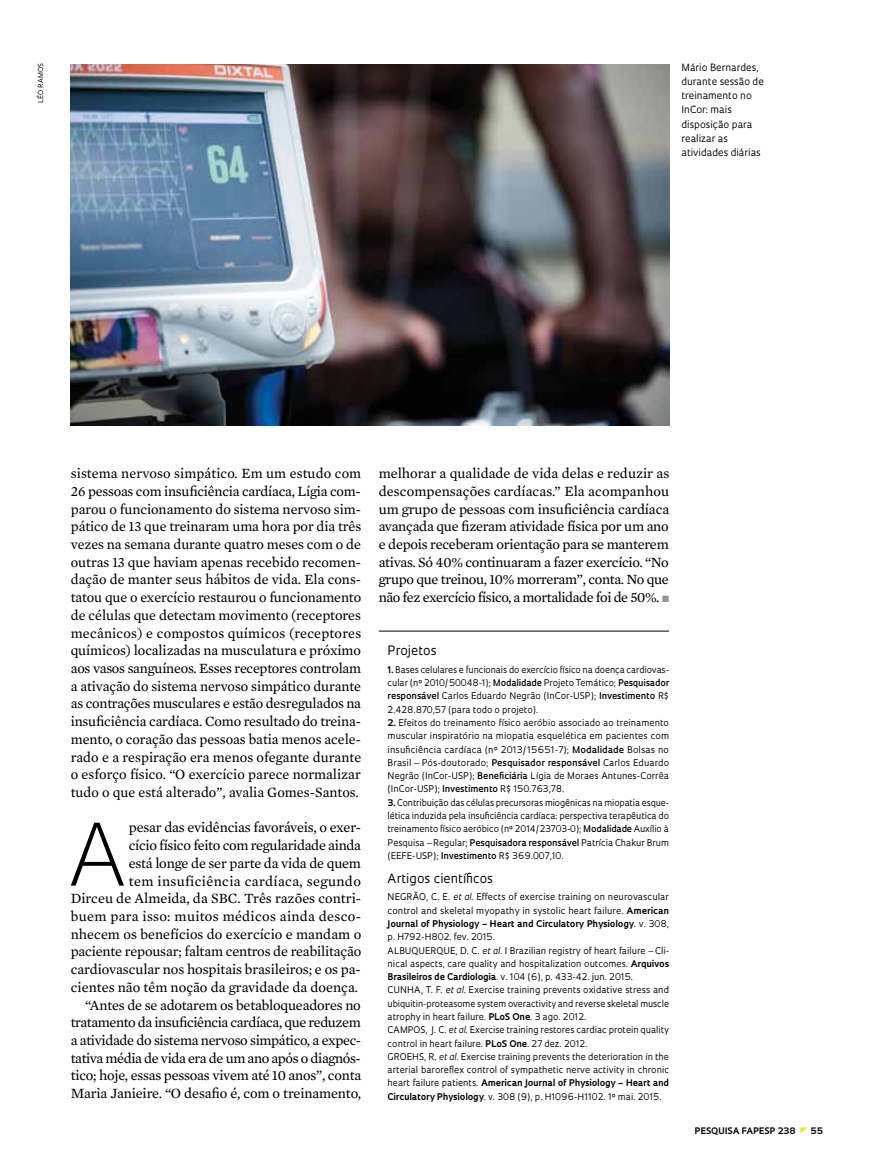
<style>
.page{position:relative;width:885px;height:1169px;background:#fff}
.page>*{position:absolute;margin:0;border:0;box-sizing:border-box;transform-origin:0 0}
.t1{font:300 83.55px "Oculum";color:#000}
.t2{font:14.4px/17.7px "Mercury Text G2";letter-spacing:-.015em;color:#000;text-align:justify}
.t3{font:12.6px "Oculum";color:#000}
.t4{font:9.75px/14.1px "Oculum";color:#000}
.t5{font:9px/13.2px "Oculum";color:#000;text-align:justify}
.t6{font:700 8.7px "Oculum";letter-spacing:.01em;color:#000}
.t7{font:6.75px "Oculum";color:#000}
.s1{color:#939598}
.s2{font-weight:700}
.s3{font-weight:600}
.s4{font-style:italic}
</style>
<div class="page">
<hr style="left:379px;top:631px;width:290px;height:1px;background:#000">
<img style="left:71px;top:64px;width:598px;height:361px">
<p class="t7" style="left:36px;top:103px;width:42px;rotate:-90deg">Léo Ramos</p>
<p class="t4" style="left:681px;top:60px;width:84px">Mário Bernardes, durante sessão de treinamento no<br>InCor: mais disposição para realizar as atividades diárias</p>
<p class="t2" style="left:71px;top:464px;width:292px">sistema nervoso simpático. Em um estudo com 26 pessoas com insuficiência cardíaca, Lígia com&shy;parou o funcionamento do sistema nervoso sim&shy;pático de 13 que treinaram uma hora por dia três vezes na semana durante quatro meses com o de outras 13 que haviam apenas recebido recomen&shy;dação de manter seus hábitos de vida. Ela cons&shy;tatou que o exercício restaurou o funcionamento de células que detectam movimento (receptores mecânicos) e compostos químicos (receptores químicos) localizadas na musculatura e próximo aos vasos sanguíneos. Esses receptores controlam a ativação do sistema nervoso simpático durante as contrações musculares e estão desregulados na insuficiência cardíaca. Como resultado do treina&shy;mento, o coração das pessoas batia menos acele&shy;rado e a respiração era menos ofegante durante o esforço físico. “O exercício parece normalizar tudo o que está alterado”, avalia Gomes-Santos.</p>
<h1 class="t1" style="left:69px;top:797px;width:61px">A</h1>
<p class="t2" style="left:71px;top:818px;width:292px;text-align:right">pesar das evidências favoráveis, o exer-<br>cício físico feito com regularidade ainda<br>está longe de ser parte da vida de quem<br>tem insuficiência cardíaca, segundo<br>Dirceu de Almeida, da SBC. Três razões contri&shy;buem para isso: muitos médicos ainda desco&shy;nhecem os benefícios do exercício e mandam o paciente repousar; faltam centros de reabilitação cardiovascular nos hospitais brasileiros; e os pa&shy;cientes não têm noção da gravidade da doença. “Antes de se adotarem os betabloqueadores no tratamento da insuficiência cardíaca, que reduzem a atividade do sistema nervoso simpático, a expec&shy;tativa média de vida era de um ano após o diagnós&shy;tico; hoje, essas pessoas vivem até 10 anos”, conta Maria Janieire. “O desafio é, com o treinamento,</p>
<p class="t2" style="left:379px;top:464px;width:292px">melhorar a qualidade de vida delas e reduzir as descompensações cardíacas.” Ela acompanhou um grupo de pessoas com insuficiência cardíaca avançada que fizeram atividade física por um ano e depois receberam orientação para se manterem ativas. Só 40% continuaram a fazer exercício. “No grupo que treinou, 10% morreram”, conta. No que não fez exercício físico, a mortalidade foi de 50%. <span class="s1">■</span></p>
<p class="t3" style="left:388px;top:642px;width:50px">Projetos</p>
<p class="t5" style="left:388px;top:662px;width:283px"><span class="s2">1.</span> Bases celulares e funcionais do exercício físico na doença cardiovas&shy;cular (nº 2010/50048-1); <span class="s3">Modalidade</span> Projeto Temático; <span class="s3">Pesquisador responsável</span> Carlos Eduardo Negrão (InCor-USP); <span class="s3">I nvestimento</span> R$ 2.428.870,57 (para todo o projeto).</p>
<p class="t5" style="left:388px;top:715px;width:283px"><span class="s2">2.</span> Efeitos do treinamento físico aeróbio associado ao treinamento muscular inspiratório na miopatia esquelética em pacientes com insuficiência cardíaca (nº 2013/15651-7); <span class="s3">Modalidade</span> Bolsas no Brasil – Pós-doutorado; <span class="s3">Pesquisador responsável</span> Carlos Eduardo Negrão (InCor-USP); <span class="s3">Beneficiária</span> Lígia de Moraes Antunes-Corrêa (InCor-USP); <span class="s3">Investimento</span> R$ 150.763,78.</p>
<p class="t5" style="left:388px;top:795px;width:283px"><span class="s2">3.</span> Contribuição das células precursoras miogênicas na miopatia esque&shy;lética induzida pela insuficiência cardíaca: perspectiva terapêutica do treinamento físico aeróbico (nº 2014/23703-0); <span class="s3">Modalidade</span> Auxílio à Pesquisa – Regular; <span class="s3">Pesquisadora responsável</span> Patrícia Chakur Brum (EEFE-USP); <span class="s3">Investimento</span> R$ 369.007,10.</p>
<p class="t3" style="left:388px;top:870px;width:107px">Artigos científicos</p>
<p class="t5" style="left:388px;top:890px;width:283px;text-align:left">NEGRÃO, C. E. <span class="s4">et al</span>. Effects of exercise training on neurovascular control and skeletal myopathy in systolic heart failure. <span class="s2">American Journal of Physiology – H eart and Circulatory Physiology</span>. v. 308, p. H792-H802. fev. 2015.<br>ALBUQU</p>
<p class="t5" style="left:388px;top:943px;width:283px;text-align:left;text-indent:63px">E, D. C. <span class="s4">et al</span>. I Brazilian registry of heart failure – Cli&shy;nical aspects, care quality and hospitalization outcomes. <span class="s2">Arquivos Brasileiros de Cardiologia</span>. v. 104 (6), p. 433-42. jun. 2015.<br>CU NHA, T. F. <span class="s4">et al</span>. Exercise training prevents oxidative stress and ubiquitin-proteasome system overactivity and reverse skeletal muscle atrophy in heart failure. <span class="s2">PLoS One</span>. 3 ago. 2012.<br>CAMPOS, J. C. <span class="s4">et al</span>. Exercise training restores cardiac protein quality control in heart failure. <span class="s2">PLoS One</span>. 27 dez. 2012.<br>GROEHS, R. <span class="s4">et al</span>. Exercise training prevents the deterioration in the arterial baroreflex control of sympathetic nerve activity in chronic heart failure patients. <span class="s2">American Journal of Physiology – Heart and Circulatory Physiology</span>. v. 308 (9), p. H1096-H1102. 1º mai. 2015.</p>
<p class="t5" style="left:425px;top:943px;width:13px">ERQU</p>
<p class="t6" style="left:695px;top:1124px;width:102px">pESQUISA FAPESP 238</p>
<p class="t6" style="left:811px;top:1124px;width:14px">55</p>
</div>
